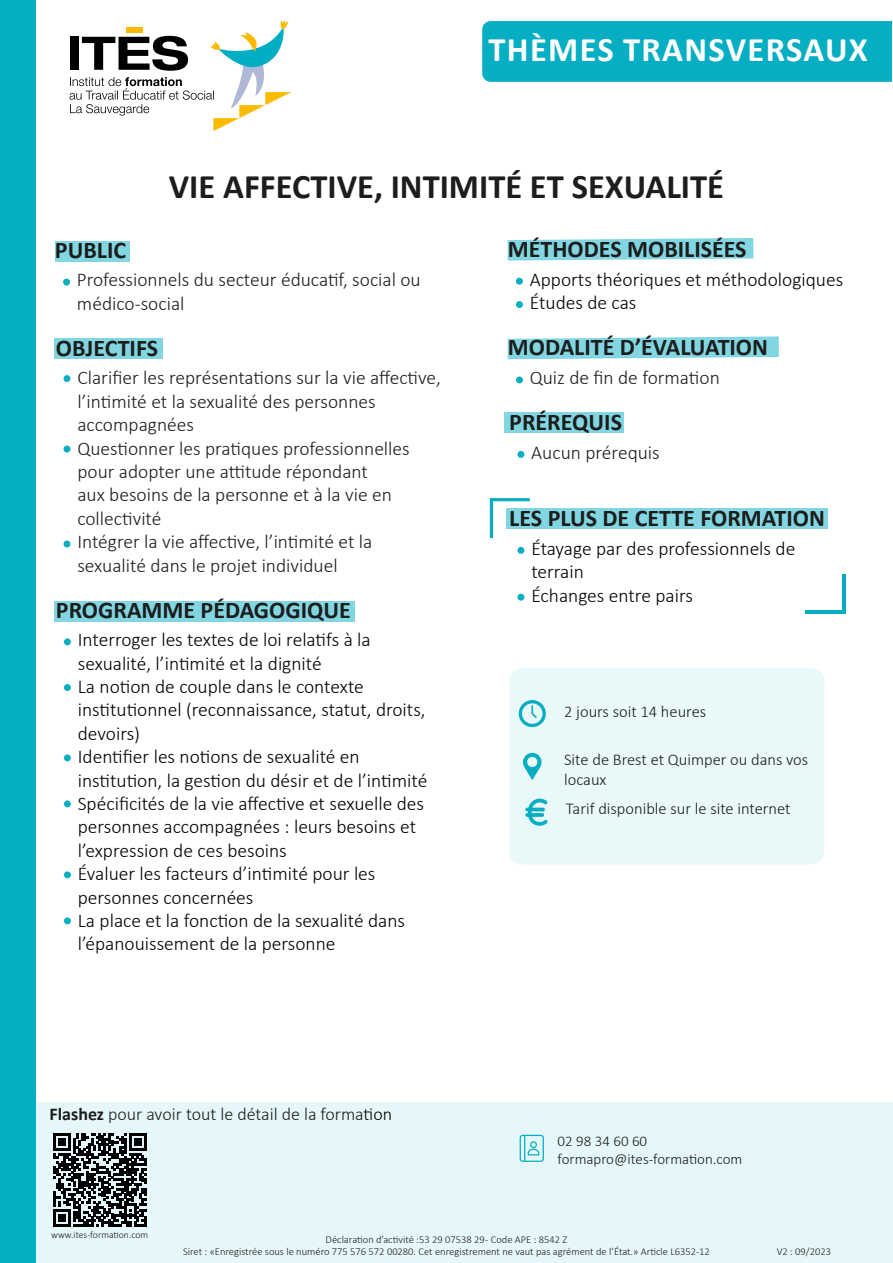
<style>
.page{position:relative;width:893px;height:1263px;background:#fff}
.page>*{position:absolute;margin:0;border:0;box-sizing:border-box;transform-origin:0 0}
.t1{font:700 34.5px "Calibri";color:#1c1d1d}
.t2{font:700 34.5px "Calibri";letter-spacing:.04em;color:#fff}
.t3{font:700 24px "Calibri";color:#1c1d1d}
.t4{font:300 19.5px/23.4px "Calibri";color:#000}
.t5{font:300 19.5px/23.4px "Calibri";color:#1c1d1d}
.t6{font:300 18px "Calibri";color:#1c1d1d}
.t7{font:300 16.5px/19.8px "Calibri";color:#1c1d1d}
.t8{font:300 15px/18px "Calibri";color:#1c1d1d}
.t9{font:300 10.5px/12.6px "Calibri";color:#1c1d1d;text-align:center}
.t10{font:300 9.75px "Calibri";color:#1c1d1d}
.s1{font-weight:700}
.s2{color:#000}
</style>
<div class="page">
<div style="left:504px;top:413px;width:120px;height:20px;background:#82d6e1"></div>
<div style="left:506px;top:508px;width:322px;height:21px;background:#82d6e1"></div>
<div style="left:54px;top:601px;width:301px;height:20px;background:#82d6e1"></div>
<div style="left:54px;top:338px;width:109px;height:21px;background:#82d6e1"></div>
<div style="left:56px;top:241px;width:74px;height:21px;background:#82d6e1"></div>
<svg style="left:508px;top:238px;width:245px;height:23px;background:#8fdae4"></svg>
<svg style="left:508px;top:336px;width:271px;height:23px;background:#8fdae4"></svg>
<div style="left:0;top:1102px;width:893px;height:161px;background:#e6f7f9"></div>
<svg style="left:70px;top:20px;width:221px;height:111px"></svg>
<div style="left:509px;top:668px;width:315px;height:196px;background:#e9f8f9;border-radius:13px"></div>
<hr style="left:490px;top:498px;width:3px;height:40px;background:#05aec3">
<hr style="left:490px;top:498px;width:40px;height:3px;background:#05aec3">
<hr style="left:842px;top:574px;width:3px;height:40px;background:#05aec3">
<hr style="left:805px;top:610px;width:40px;height:4px;background:#05aec3">
<div style="left:63px;top:279px;width:7px;height:7px;background:#05aec3;border-radius:50%"></div>
<div style="left:64px;top:375px;width:6px;height:7px;background:#05aec3;border-radius:50%"></div>
<svg style="left:64px;top:446px;width:6px;height:6px"></svg>
<div style="left:64px;top:540px;width:6px;height:7px;background:#05aec3;border-radius:50%"></div>
<div style="left:64px;top:638px;width:7px;height:7px;background:#05aec3;border-radius:50%"></div>
<div style="left:64px;top:684px;width:7px;height:7px;background:#05aec3;border-radius:50%"></div>
<div style="left:64px;top:754px;width:7px;height:7px;background:#05aec3;border-radius:50%"></div>
<div style="left:64px;top:871px;width:7px;height:7px;background:#05aec3;border-radius:50%"></div>
<div style="left:516px;top:278px;width:7px;height:7px;background:#05aec3;border-radius:50%"></div>
<div style="left:516px;top:301px;width:7px;height:7px;background:#05aec3;border-radius:50%"></div>
<div style="left:516px;top:376px;width:7px;height:7px;background:#05aec3;border-radius:50%"></div>
<div style="left:517px;top:451px;width:7px;height:7px;background:#05aec3;border-radius:50%"></div>
<div style="left:517px;top:547px;width:7px;height:7px;background:#05aec3;border-radius:50%"></div>
<div style="left:517px;top:594px;width:7px;height:7px;background:#05aec3;border-radius:50%"></div>
<svg style="left:519px;top:700px;width:27px;height:27px"></svg>
<svg style="left:523px;top:753px;width:19px;height:27px"></svg>
<svg style="left:525px;top:799px;width:23px;height:27px"></svg>
<svg style="left:520px;top:1135px;width:24px;height:27px"></svg>
<div style="left:482px;top:21px;width:410px;height:61px;background:#05aec3"></div>
<div style="left:64px;top:800px;width:7px;height:7px;background:#05aec3;border-radius:50%"></div>
<div style="left:64px;top:917px;width:7px;height:7px;background:#05aec3;border-radius:50%"></div>
<svg style="left:53px;top:1133px;width:93px;height:93px"></svg>
<div style="left:0;top:0;width:35px;height:1263px;background:#04afc3"></div>
<h1 class="t2" style="left:488px;top:35px;width:381px">THÈMES TRANSVERSAUX</h1>
<p class="t3" style="left:55px;top:240px;width:73px">PUBLIC</p>
<h1 class="t1" style="left:169px;top:172px;width:557px">VIE AFFECTIVE, INTIMITÉ ET SEXUALITÉ</h1>
<p class="t3" style="left:508px;top:239px;width:240px">MÉTHODES MOBILISÉES</p>
<p class="t5" style="left:77px;top:270px;width:345px">Professionnels du secteur éducatif, social ou médico-social</p>
<p class="t3" style="left:56px;top:338px;width:104px">OBJECTIFS</p>
<p class="t5" style="left:77px;top:368px;width:365px">Clarifier les représentations sur la vie affective, l’intimité et la sexualité des personnes accompagnées<br>Questionner les pratiques professionnelles pour adopter une attitude répondant<br>aux besoins de la personne et à la vie en collectivité<br>Intégrer la vie affective, l’intimité et la sexualité dans le projet individuel</p>
<p class="t3" style="left:56px;top:600px;width:297px">PROGRAMME PÉDAGOGIQUE</p>
<p class="t4" style="left:78px;top:630px;width:351px">Interroger les textes de loi relatifs à la sexualité, l’intimité et la dignité<br>La notion de couple dans le contexte institutionnel (reconnaissance, statut, droits, devoirs)<br>Identifier les notions de sexualité en institution, la gestion du désir et de l’intimité Spécificités de la vie affective et sexuelle des personnes accompagnées : leurs besoins et l’expression de ces besoins<br>Évaluer les facteurs d’intimité pour les personnes concernées<br>La place et la fonction de la sexualité dans l’épanouissement de la personne</p>
<p class="t6" style="left:50px;top:1106px;width:344px"><span class="s1">Flashez</span> pour avoir tout le détail de la forma<span class="s2">tion</span></p>
<p class="t4" style="left:530px;top:269px;width:315px">Apports théoriques et méthodologiques<br>Études de cas</p>
<p class="t3" style="left:508px;top:337px;width:262px">MODALITÉ D’ÉVALUATION</p>
<p class="t5" style="left:530px;top:368px;width:191px">Quiz de fin de formation</p>
<p class="t3" style="left:509px;top:412px;width:114px">PRÉREQUIS</p>
<p class="t5" style="left:531px;top:442px;width:130px">Aucun prérequis</p>
<p class="t3" style="left:509px;top:508px;width:317px">LES PLUS DE CETTE FORMATION</p>
<p class="t4" style="left:531px;top:538px;width:265px">Étayage par des professionnels de terrain<br>Échanges entre pairs</p>
<p class="t7" style="left:564px;top:703px;width:144px">2 jours soit 14 heures</p>
<p class="t7" style="left:564px;top:751px;width:246px">Site de Brest et Quimper ou dans vos locaux</p>
<p class="t7" style="left:566px;top:800px;width:226px">Tarif disponible sur le site internet</p>
<p class="t8" style="left:558px;top:1133px;width:186px">02 98 34 60 60 formapro@ites-formation.com</p>
<p class="t10" style="left:51px;top:1231px;width:98px">www.ites-formation.com</p>
<p class="t9" style="left:183px;top:1234px;width:528px">Déclaration d’activité :53 29 07538 29 - Code APE : 8542 Z<br>Siret : «Enregistrée sous le numéro 775 576 572 00280. Cet enregistrement ne vaut pas agrément de l’État.» Article L6352-12</p>
<p class="t9" style="left:777px;top:1246px;width:56px">V2 : 09/2023</p>
</div>
